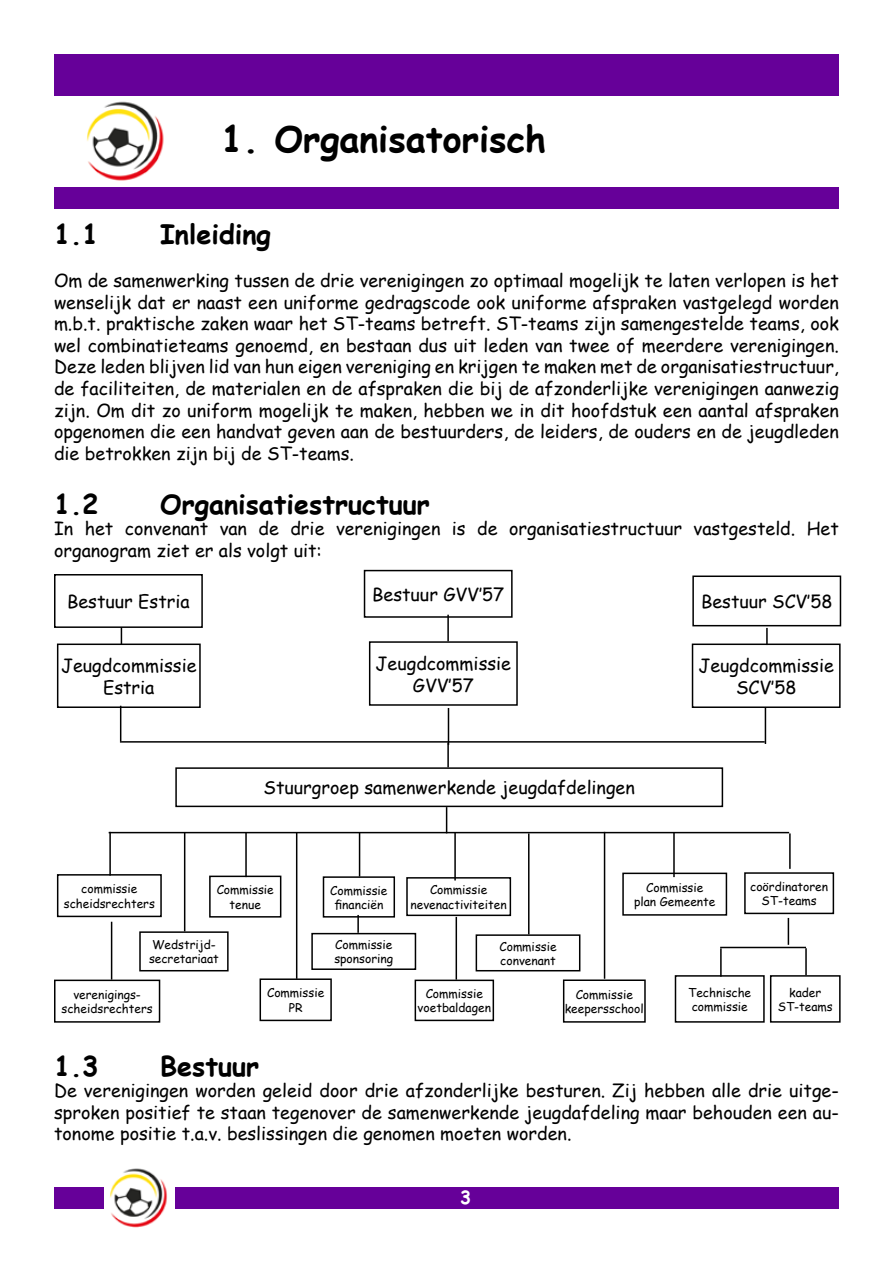
<style>
.page{position:relative;width:893px;height:1263px;background:#fff}
.page>*{position:absolute;margin:0;border:0;box-sizing:border-box;transform-origin:0 0}
.t1{font:700 36px "Comic Sans MS";color:#000}
.t2{font:700 27px "Comic Sans MS";color:#000}
.t3{font:18px/21.6px "Comic Sans MS";color:#000;text-align:center}
.t4{font:700 18px "Comic Sans MS";color:#fff}
.t5{font:12px/14.4px "Comic Sans MS";color:#000;text-align:center}
</style>
<div class="page">
<div style="left:54px;top:54px;width:785px;height:42px;background:#609"></div>
<div style="left:54px;top:187px;width:785px;height:21px;background:#609"></div>
<img style="left:86px;top:101px;width:78px;height:80px">
<div style="left:176px;top:1187px;width:663px;height:21px;background:#609"></div>
<div style="left:54px;top:1187px;width:49px;height:21px;background:#609"></div>
<img style="left:110px;top:1168px;width:57px;height:60px">
<div style="left:54px;top:574px;width:149px;height:54px;border:2px solid #000"></div>
<div style="left:692px;top:575px;width:149px;height:51px;border:2px solid #000"></div>
<div style="left:364px;top:570px;width:149px;height:48px;border:2px solid #000"></div>
<div style="left:369px;top:641px;width:149px;height:65px;border:2px solid #000"></div>
<div style="left:692px;top:643px;width:149px;height:65px;border:2px solid #000"></div>
<div style="left:57px;top:643px;width:144px;height:65px;border:2px solid #000"></div>
<div style="left:744px;top:872px;width:90px;height:42px;border:2px solid #000"></div>
<div style="left:675px;top:975px;width:90px;height:48px;border:2px solid #000"></div>
<div style="left:770px;top:975px;width:71px;height:48px;border:2px solid #000"></div>
<div style="left:57px;top:874px;width:105px;height:43px;border:2px solid #000"></div>
<div style="left:54px;top:979px;width:106px;height:44px;border:2px solid #000"></div>
<div style="left:175px;top:767px;width:548px;height:40px;border:2px solid #000"></div>
<svg style="left:121px;top:627px;width:1px;height:17px"></svg>
<hr style="left:447px;top:615px;width:2px;height:26px;background:#000">
<svg style="left:766px;top:628px;width:2px;height:17px"></svg>
<hr style="left:120px;top:706px;width:1px;height:35px;background:#000">
<hr style="left:765px;top:707px;width:1px;height:37px;background:#000">
<hr style="left:447px;top:743px;width:2px;height:24px;background:#000">
<hr style="left:120px;top:741px;width:645px;height:2px;background:#000">
<hr style="left:109px;top:832px;width:680px;height:1px;background:#000">
<svg style="left:446px;top:807px;width:1px;height:25px"></svg>
<hr style="left:245px;top:833px;width:2px;height:44px;background:#000">
<hr style="left:528px;top:833px;width:1px;height:101px;background:#000">
<hr style="left:604px;top:832px;width:1px;height:147px;background:#000">
<hr style="left:789px;top:833px;width:2px;height:36px;background:#000">
<hr style="left:111px;top:922px;width:1px;height:57px;background:#000">
<hr style="left:720px;top:947px;width:86px;height:1px;background:#000">
<hr style="left:720px;top:948px;width:2px;height:29px;background:#000">
<svg style="left:788px;top:918px;width:1px;height:27px"></svg>
<hr style="left:805px;top:948px;width:2px;height:27px;background:#000">
<hr style="left:448px;top:708px;width:1px;height:37px;background:#000">
<hr style="left:454px;top:833px;width:2px;height:47px;background:#000">
<div style="left:139px;top:931px;width:90px;height:40px;border:2px solid #000"></div>
<div style="left:260px;top:978px;width:72px;height:43px;border:2px solid #000"></div>
<div style="left:209px;top:875px;width:72px;height:42px;border:2px solid #000"></div>
<div style="left:323px;top:876px;width:72px;height:41px;border:2px solid #000"></div>
<div style="left:563px;top:979px;width:83px;height:44px;border:2px solid #000"></div>
<div style="left:406px;top:877px;width:105px;height:39px;border:2px solid #000"></div>
<div style="left:415px;top:979px;width:79px;height:42px;border:2px solid #000"></div>
<div style="left:476px;top:934px;width:104px;height:37px;border:2px solid #000"></div>
<div style="left:622px;top:872px;width:105px;height:44px;border:2px solid #000"></div>
<hr style="left:673px;top:833px;width:2px;height:44px;background:#000">
<hr style="left:359px;top:833px;width:1px;height:43px;background:#000">
<svg style="left:357px;top:915px;width:2px;height:18px"></svg>
<hr style="left:109px;top:832px;width:2px;height:43px;background:#000">
<hr style="left:296px;top:833px;width:1px;height:146px;background:#000">
<hr style="left:184px;top:833px;width:1px;height:98px;background:#000">
<div style="left:311px;top:933px;width:105px;height:37px;border:2px solid #000"></div>
<hr style="left:456px;top:917px;width:1px;height:62px;background:#000">
<h1 class="t1" style="left:221px;top:112px;width:326px">1. Organisatorisch</h1>
<h2 class="t2" style="left:54px;top:214px;width:46px">1.1</h2>
<h2 class="t2" style="left:160px;top:214px;width:112px">Inleiding</h2>
<p class="t3" style="left:54px;top:269px;width:786px;text-align:justify">Om de samenwerking tussen de drie verenigingen zo optimaal mogelijk te laten verlopen is het wenselijk dat er naast een uniforme gedragscode ook uniforme afspraken vastgelegd worden m.b.t. praktische zaken waar het ST-teams betreft. ST-teams zijn samengestelde teams, ook wel combinatieteams genoemd, en bestaan dus uit leden van twee of meerdere verenigingen.<br>Deze leden blijven lid van hun eigen vereniging en krijgen te maken met de organisatiestructuur, de faciliteiten, de materialen en de afspraken die bij de afzonderlijke verenigingen aanwezig zijn. Om dit zo uniform mogelijk te maken, hebben we in dit hoofdstuk een aantal afspraken opgenomen die een handvat geven aan de bestuurders, de leiders, de ouders en de jeugdleden die betrokken zijn bij de ST-teams.</p>
<h2 class="t2" style="left:54px;top:484px;width:46px">1.2</h2>
<h2 class="t2" style="left:160px;top:484px;width:271px">Organisatiestructuur</h2>
<p class="t3" style="left:54px;top:517px;width:786px;text-align:left">In het convenant van de drie verenigingen is de organisatiestructuur vastgesteld. Het organogram ziet er als volgt uit:</p>
<p class="t3" style="left:372px;top:583px;width:134px">Bestuur GVV’57</p>
<p class="t3" style="left:67px;top:590px;width:124px">Bestuur Estria</p>
<p class="t3" style="left:701px;top:590px;width:133px">Bestuur SCV’58</p>
<p class="t3" style="left:61px;top:654px;width:137px">Jeugdcommissie<br>Estria</p>
<p class="t3" style="left:376px;top:652px;width:137px">Jeugdcommissie<br>GVV’57</p>
<p class="t3" style="left:698px;top:654px;width:137px">Jeugdcommissie<br>SCV’58</p>
<p class="t5" style="left:64px;top:881px;width:93px">commissie scheidsrechters</p>
<p class="t3" style="left:264px;top:776px;width:373px">Stuurgroep samenwerkende jeugdafdelingen</p>
<p class="t5" style="left:217px;top:882px;width:59px">Commissie tenue</p>
<p class="t5" style="left:330px;top:883px;width:59px">Commissie financiën</p>
<p class="t5" style="left:411px;top:882px;width:98px">Commissie nevenactiviteiten</p>
<p class="t5" style="left:634px;top:880px;width:83px">Commissie plan Gemeente</p>
<p class="t5" style="left:750px;top:879px;width:79px">coördinatoren<br>ST-teams</p>
<p class="t5" style="left:149px;top:937px;width:71px;text-align:left">Wedstrijd&shy;secretariaat</p>
<p class="t5" style="left:62px;top:987px;width:93px">verenigings&shy;scheidsrechters</p>
<p class="t5" style="left:267px;top:985px;width:59px">Commissie<br>PR</p>
<p class="t5" style="left:334px;top:937px;width:60px;text-align:left">Commissie sponsoring</p>
<p class="t5" style="left:499px;top:938px;width:59px;text-align:left">Commissie convenant</p>
<p class="t5" style="left:418px;top:986px;width:75px">Commissie voetbaldagen</p>
<p class="t5" style="left:565px;top:987px;width:81px">Commissie keepersschool</p>
<p class="t5" style="left:688px;top:984px;width:64px;text-align:left">Technische commissie</p>
<p class="t5" style="left:778px;top:984px;width:57px">kader<br>ST-teams</p>
<h2 class="t2" style="left:54px;top:1046px;width:46px">1.3</h2>
<h2 class="t2" style="left:160px;top:1046px;width:101px">Bestuur</h2>
<p class="t3" style="left:54px;top:1079px;width:786px;text-align:justify">De verenigingen worden geleid door drie afzonderlijke besturen. Zij hebben alle drie uitge&shy;sproken positief te staan tegenover de samenwerkende jeugdafdeling maar behouden een au&shy;tonome positie t.a.v. beslissingen die genomen moeten worden.</p>
<p class="t4" style="left:460px;top:1184px;width:12px">3</p>
</div>
